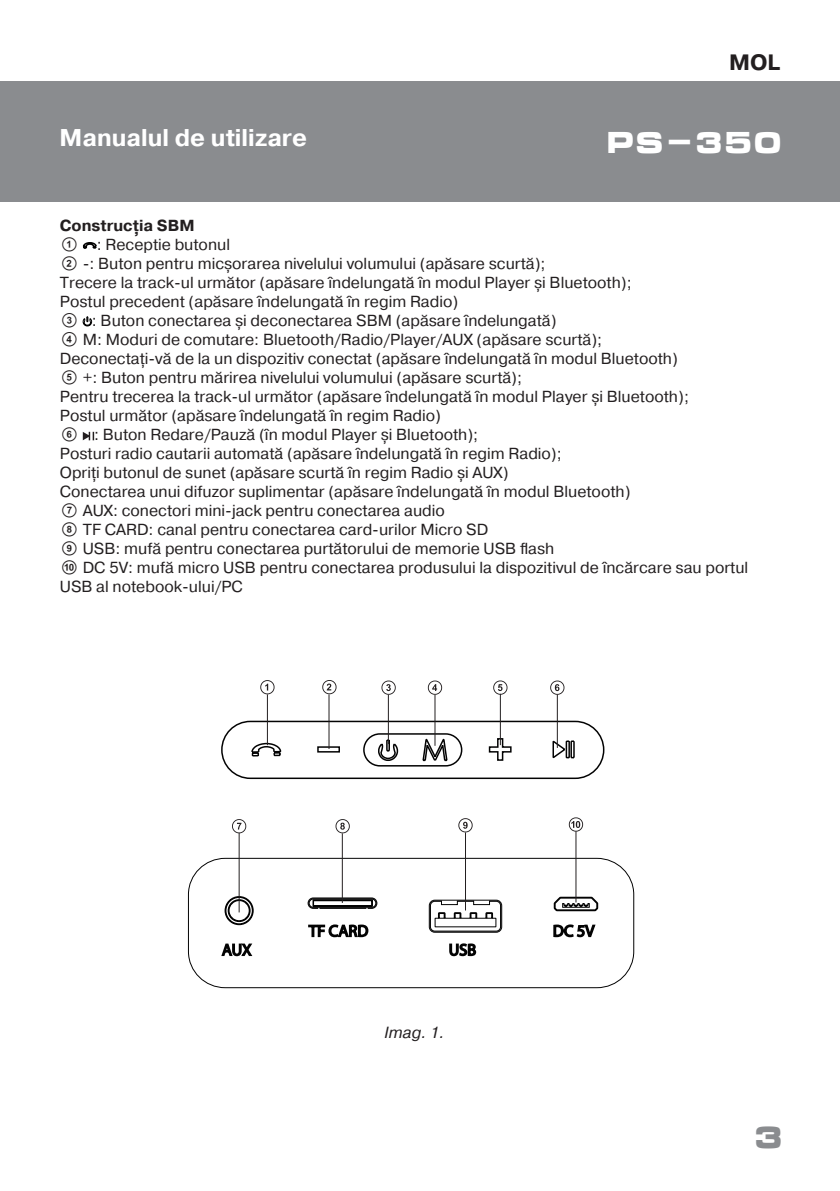
<style>
.page{position:relative;width:840px;height:1191px;background:#fff}
.page>*{position:absolute;margin:0;border:0;box-sizing:border-box;transform-origin:0 0}
.t1{font:700 30px "Micra";color:#8a8c8f}
.t2{font:700 29.2px "Micra";color:#fff}
.t3{font:700 24.2px "Pragmatica";color:#fff}
.t4{font:700 22.2px "Pragmatica";color:#231f20}
.t5{font:italic 16.2px "Pragmatica";color:#231f20}
.t6{font:16px/19px "Pragmatica";color:#231f20}
.s1{font-weight:700}
.s2{font-family:"SVEN"}
</style>
<div class="page">
<div style="left:0;top:81px;width:839px;height:121px;background:#8a8c8f"></div>
<svg style="left:82px;top:242px;width:15px;height:7px"></svg>
<svg style="left:82px;top:316px;width:10px;height:10px"></svg>
<svg style="left:83px;top:432px;width:11px;height:8px"></svg>
<svg style="left:221px;top:720px;width:384px;height:60px"></svg>
<hr style="left:267px;top:694px;width:1px;height:51px;background:#231f20">
<hr style="left:328px;top:694px;width:1px;height:55px;background:#231f20">
<svg style="left:260px;top:680px;width:14px;height:14px"></svg>
<svg style="left:322px;top:680px;width:14px;height:14px"></svg>
<hr style="left:388px;top:695px;width:1px;height:49px;background:#231f20">
<hr style="left:434px;top:695px;width:1px;height:51px;background:#231f20">
<svg style="left:381px;top:680px;width:14px;height:15px"></svg>
<svg style="left:427px;top:680px;width:15px;height:15px"></svg>
<hr style="left:499px;top:694px;width:1px;height:51px;background:#231f20">
<svg style="left:493px;top:680px;width:14px;height:14px"></svg>
<hr style="left:556px;top:694px;width:1px;height:54px;background:#231f20">
<svg style="left:550px;top:680px;width:14px;height:15px"></svg>
<svg style="left:187px;top:857px;width:447px;height:131px"></svg>
<hr style="left:239px;top:833px;width:1px;height:79px;background:#231f20">
<svg style="left:232px;top:819px;width:14px;height:14px"></svg>
<hr style="left:342px;top:833px;width:1px;height:70px;background:#231f20">
<svg style="left:335px;top:819px;width:14px;height:14px"></svg>
<hr style="left:465px;top:832px;width:1px;height:78px;background:#231f20">
<svg style="left:458px;top:818px;width:14px;height:14px"></svg>
<hr style="left:575px;top:831px;width:1px;height:71px;background:#231f20">
<svg style="left:568px;top:817px;width:14px;height:14px"></svg>
<h3 class="t4" style="left:728px;top:48px;width:53px">MOL</h3>
<h3 class="t3" style="left:60px;top:122px;width:249px">Manualul de utilizare</h3>
<h2 class="t2" style="left:605px;top:127px;width:178px">PS-350</h2>
<p class="t6" style="left:60px;top:217px;width:689px"><span class="s1">Construcția SBM<br></span><span class="s2">A</span> : Receptie butonul<br><span class="s2">B</span> -: Buton pentru micșorarea nivelului volumului (apăsare scurtă);<br>Trecere la track-ul următor (apăsare îndelungată în modul Player și Bluetooth);<br>Postul precedent (apăsare îndelungată în regim Radio)<br><span class="s2">C</span> : Buton conectarea și deconectarea SBM (apăsare îndelungată)<br><span class="s2">D</span> M: Moduri de comutare: Bluetooth/Radio/Player/AUX (apăsare scurtă);<br>Deconectați-vă de la un dispozitiv conectat (apăsare îndelungată în modul Bluetooth)<br><span class="s2">E</span> +: Buton pentru mărirea nivelului volumului (apăsare scurtă);<br>Pentru trecerea la track-ul următor (apăsare îndelungată în modul Player și Bluetooth);<br>Postul următor (apăsare îndelungată în regim Radio)<br><span class="s2">F</span> : Buton Redare/Pauză (în modul Player și Bluetooth);<br>Posturi radio cautarii automată (apăsare îndelungată în regim Radio);<br>Opriți butonul de sunet (apăsare scurtă în regim Radio și AUX)<br>Conectarea unui difuzor suplimentar (apăsare îndelungată în modul Bluetooth)<br><span class="s2">G</span> AUX: conectori mini-jack pentru conectarea audio<br><span class="s2">H</span> TF CARD: canal pentru conectarea card-urilor Micro SD<br><span class="s2">I</span> USB: mufă pentru conectarea purtătorului de memorie USB flash<br><span class="s2">J</span> DC 5V: mufă micro USB pentru conectarea produsului la dispozitivul de încărcare sau portul USB al notebook-ului/PC</p>
<p class="t5" style="left:384px;top:1022px;width:62px">Imag. 1.</p>
<h1 class="t1" style="left:753px;top:1121px;width:32px">3</h1>
</div>
